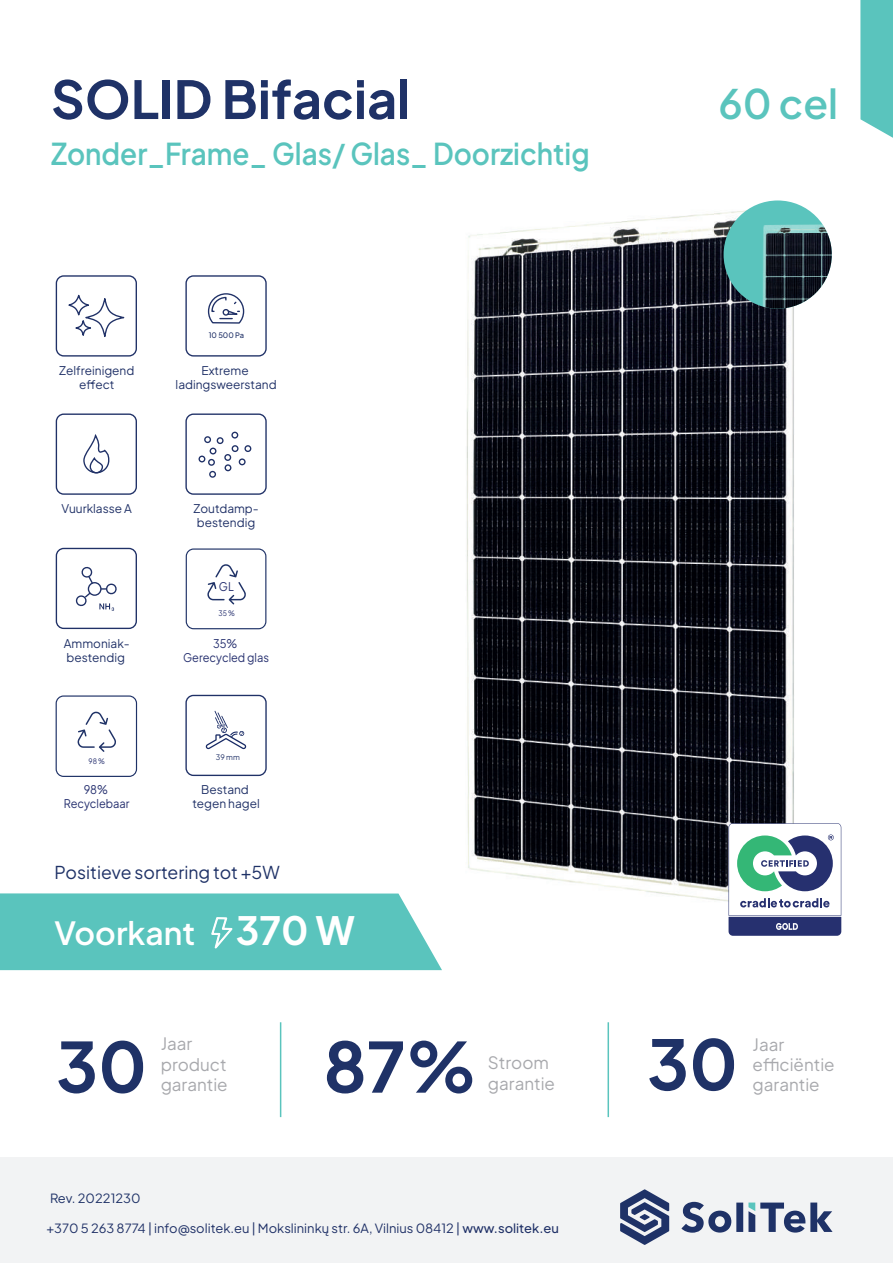
<style>
.page{position:relative;width:893px;height:1263px;background:#fff}
.page>*{position:absolute;margin:0;border:0;box-sizing:border-box;transform-origin:0 0}
.t1{font:700 68.85px "Plus Jakarta Sans";color:#1f3267}
.t2{font:700 52.2px "Plus Jakarta Sans";color:#1f3267}
.t3{font:600 40.5px "Plus Jakarta Sans";color:#5ac4bd}
.t4{font:700 38.85px "Plus Jakarta Sans";color:#fff}
.t5{font:600 31.8px "Plus Jakarta Sans";color:#fff}
.t6{font:600 30px "Plus Jakarta Sans";color:#5ac4bd;scale:.93 1}
.t7{font:17.7px "Plus Jakarta Sans";color:#1f3267}
.t8{font:16.95px/20.4px "Plus Jakarta Sans";color:#a8a9ad}
.t9{font:12.6px "Plus Jakarta Sans";color:#203167}
.t10{font:12.6px "Plus Jakarta Sans";color:#1f3267}
.t11{font:11.85px/14.2px "Plus Jakarta Sans";color:#203167;text-align:center}
.t12{font:11.85px/14.1px "Plus Jakarta Sans";color:#26306f;text-align:center;scale:.93 1}
.t13{font:500 7.5px "Plus Jakarta Sans";color:#203167}
.t14{font:7.5px "Plus Jakarta Sans";color:#26306f;scale:.93 1}
.t15{font:7.5px "Plus Jakarta Sans";color:#203167}
.s1{font-weight:500}
</style>
<div class="page">
<div style="left:56px;top:275px;width:81px;height:82px;border:1px solid #203167;border-radius:7px"></div>
<svg style="left:68px;top:295px;width:57px;height:42px"></svg>
<div style="left:185px;top:413px;width:82px;height:82px;border:1px solid #203167;border-radius:7px"></div>
<div style="left:204px;top:436px;width:7px;height:7px;border:1px solid #203167;border-radius:50%"></div>
<div style="left:217px;top:437px;width:7px;height:7px;border:1px solid #203167;border-radius:50%"></div>
<div style="left:231px;top:432px;width:7px;height:7px;border:1px solid #203167;border-radius:50%"></div>
<div style="left:232px;top:445px;width:7px;height:7px;border:1px solid #203167;border-radius:50%"></div>
<div style="left:244px;top:445px;width:7px;height:7px;border:1px solid #203167;border-radius:50%"></div>
<div style="left:239px;top:458px;width:7px;height:7px;border:1px solid #203167;border-radius:50%"></div>
<div style="left:225px;top:464px;width:6px;height:7px;border:1px solid #203167;border-radius:50%"></div>
<div style="left:224px;top:454px;width:7px;height:7px;border:1px solid #203167;border-radius:50%"></div>
<div style="left:208px;top:459px;width:7px;height:7px;border:1px solid #203167;border-radius:50%"></div>
<div style="left:209px;top:471px;width:7px;height:7px;border:1px solid #203167;border-radius:50%"></div>
<svg style="left:199px;top:448px;width:17px;height:14px"></svg>
<div style="left:56px;top:413px;width:81px;height:82px;border:1px solid #203167;border-radius:7px"></div>
<svg style="left:83px;top:434px;width:27px;height:40px"></svg>
<div style="left:185px;top:275px;width:82px;height:82px;border:1px solid #203167;border-radius:7px"></div>
<svg style="left:207px;top:293px;width:38px;height:31px"></svg>
<img style="left:466px;top:212px;width:376px;height:714px">
<div style="left:0;top:1156px;width:893px;height:107px;background:#f2f3f4"></div>
<svg style="left:620px;top:1189px;width:49px;height:56px"></svg>
<svg style="left:681px;top:1202px;width:151px;height:31px"></svg>
<svg style="left:0;top:893px;width:442px;height:77px;background:#63c7c0"></svg>
<hr style="left:607px;top:1022px;width:2px;height:95px;background:#5ac4bd">
<hr style="left:280px;top:1022px;width:1px;height:95px;background:#5ac4bd">
<svg style="left:860px;top:0;width:33px;height:138px;background:#67c8c2"></svg>
<div style="left:56px;top:548px;width:81px;height:81px;border:1px solid #203167;border-radius:7px"></div>
<svg style="left:99px;top:603px;width:15px;height:8px"></svg>
<div style="left:88px;top:582px;width:14px;height:14px;border:1px solid #203167;border-radius:50%"></div>
<svg style="left:81px;top:566px;width:13px;height:19px"></svg>
<svg style="left:75px;top:591px;width:17px;height:16px"></svg>
<svg style="left:101px;top:583px;width:16px;height:12px"></svg>
<svg style="left:728px;top:823px;width:113px;height:113px"></svg>
<div style="left:185px;top:695px;width:82px;height:81px;border:1px solid #203167;border-radius:7px"></div>
<svg style="left:206px;top:711px;width:40px;height:38px"></svg>
<img style="left:729px;top:202px;width:103px;height:107px">
<svg style="left:186px;top:548px;width:80px;height:81px"></svg>
<svg style="left:56px;top:695px;width:81px;height:82px"></svg>
<img style="left:777px;top:924px;width:21px;height:5px">
<h2 class="t2" style="left:51px;top:57px;width:361px">SOLID Bifacial</h2>
<h3 class="t6" style="left:51px;top:129px;width:581px">Zonder_Frame_ Glas/ Glas_ Doorzichtig</h3>
<p class="t13" style="left:209px;top:329px;width:37px">10 500 Pa</p>
<p class="t11" style="left:59px;top:362px;width:77px">Zelfreinigend effect</p>
<p class="t11" style="left:176px;top:362px;width:103px">Extreme ladingsweerstand</p>
<p class="t11" style="left:62px;top:500px;width:72px">Vuurklasse A</p>
<p class="t11" style="left:193px;top:500px;width:67px;text-align:left">Zoutdamp&shy;bestendig</p>
<p class="t12" style="left:219px;top:578px;width:18px">GL</p>
<p class="t14" style="left:218px;top:607px;width:19px">35 %</p>
<p class="t11" style="left:64px;top:635px;width:67px;text-align:left">Ammoniak&shy;bestendig</p>
<p class="t12" style="left:183px;top:635px;width:94px">35%<br>Gerecycled glas</p>
<p class="t14" style="left:89px;top:755px;width:19px">98 %</p>
<p class="t15" style="left:216px;top:751px;width:25px">39 mm</p>
<p class="t12" style="left:64px;top:781px;width:72px">98%<br>Recyclebaar</p>
<p class="t11" style="left:192px;top:781px;width:69px">Bestand tegen hagel</p>
<h3 class="t7" style="left:55px;top:858px;width:227px">Positieve sortering tot +5W</h3>
<h3 class="t5" style="left:54px;top:907px;width:142px">Voorkant</h3>
<h3 class="t4" style="left:236px;top:899px;width:121px">370 W</h3>
<h3 class="t3" style="left:718px;top:71px;width:121px">60 cel</h3>
<h3 class="t8" style="left:161px;top:1032px;width:69px">Jaar product garantie</h3>
<h1 class="t1" style="left:56px;top:1011px;width:92px">30</h1>
<h1 class="t1" style="left:323px;top:1011px;width:155px">87%</h1>
<h1 class="t1" style="left:647px;top:1008px;width:92px">30</h1>
<h3 class="t8" style="left:488px;top:1051px;width:69px">Stroom garantie</h3>
<h3 class="t8" style="left:753px;top:1032px;width:84px">Jaar efficiëntie garantie</h3>
<p class="t10" style="left:50px;top:1187px;width:92px">Rev. 20221230</p>
<p class="t9" style="left:46px;top:1217px;width:514px">+370 5 263 8774 | info@solitek.eu | Mokslininkų str. 6A, Vilnius 08412 | <span class="s1">www.solitek.eu</span></p>
</div>
